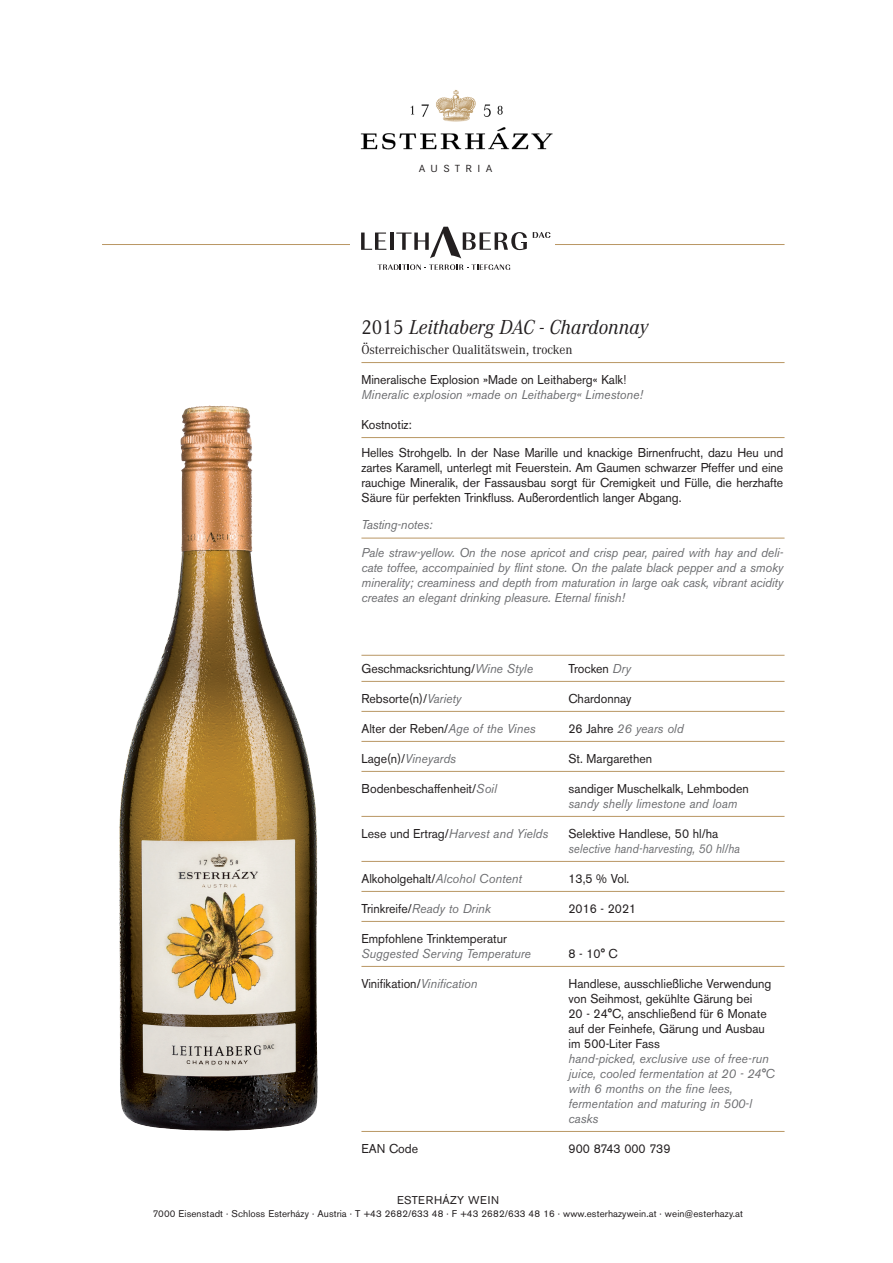
<style>
.page{position:relative;width:893px;height:1263px;background:#fff}
.page>*{position:absolute;margin:0;border:0;box-sizing:border-box;transform-origin:0 0}
.t1{font:italic 21px "Corporate A";color:#231f20;scale:.96 1}
.t2{font:13.5px "Corporate A";color:#231f20;scale:.96 1}
.t3{font:12.75px/15px "Akzidenz Grotesk BE";color:#231f20;scale:.96 1}
.t4{font:italic 12.75px/15px "Akzidenz Grotesk BE";color:#6c6d70;scale:.96 1}
.t5{font:italic 12.75px "Akzidenz Grotesk BE";color:#6c6d70;scale:.89 1}
.t6{font:11.25px "Akzidenz Grotesk BE";letter-spacing:.045em;color:#231f20}
.t7{font:10.65px "Corporate S";letter-spacing:.45em;color:#231f20;scale:1.1 1}
.t8{font:9.75px "Akzidenz Grotesk BE";letter-spacing:.01em;color:#231f20}
.s1{font-style:normal}
.s2{font-style:italic;color:#6c6d70}
.s3{font-style:normal;color:#231f20}
</style>
<div class="page">
<img style="left:119px;top:363px;width:260px;height:768px">
<img style="left:180px;top:406px;width:29px;height:120px">
<hr style="left:102px;top:244px;width:682px;height:1px;background:#b99764">
<hr style="left:361px;top:362px;width:423px;height:1px;background:#b99764">
<hr style="left:361px;top:437px;width:423px;height:1px;background:#b99764">
<hr style="left:361px;top:538px;width:423px;height:1px;background:#b99764">
<hr style="left:361px;top:655px;width:423px;height:1px;background:#b99764">
<hr style="left:361px;top:681px;width:423px;height:1px;background:#b99764">
<hr style="left:361px;top:711px;width:423px;height:1px;background:#b99764">
<hr style="left:361px;top:741px;width:423px;height:1px;background:#b99764">
<hr style="left:361px;top:771px;width:423px;height:1px;background:#b99764">
<hr style="left:361px;top:816px;width:423px;height:1px;background:#b99764">
<hr style="left:361px;top:861px;width:423px;height:1px;background:#b99764">
<hr style="left:361px;top:891px;width:423px;height:1px;background:#b99764">
<hr style="left:361px;top:921px;width:423px;height:1px;background:#b99764">
<hr style="left:361px;top:966px;width:423px;height:1px;background:#b99764">
<hr style="left:361px;top:1131px;width:423px;height:1px;background:#b99764">
<div style="left:350px;top:210px;width:204px;height:100px;background:#fff"></div>
<svg style="left:377px;top:264px;width:133px;height:6px"></svg>
<svg style="left:361px;top:233px;width:25px;height:17px"></svg>
<hr style="left:390px;top:233px;width:3px;height:17px;background:#231f20">
<svg style="left:396px;top:226px;width:131px;height:32px"></svg>
<svg style="left:533px;top:232px;width:17px;height:6px"></svg>
<img style="left:360px;top:104px;width:193px;height:46px">
<img style="left:434px;top:90px;width:44px;height:39px">
<p class="t7" style="left:419px;top:163px;width:68px">AUSTRIA</p>
<p class="t1" style="left:361px;top:315px;width:300px"><span class="s1">2015</span> Leithaberg DAC - Chardonnay</p>
<p class="t2" style="left:361px;top:342px;width:221px">Österreichischer Qualitätswein, trocken</p>
<p class="t3" style="left:361px;top:372px;width:278px">Mineralische Explosion »Made on Leithaberg« Kalk!</p>
<p class="t4" style="left:361px;top:387px;width:294px">Mineralic explosion »made on Leithaberg« Limestone!</p>
<p class="t3" style="left:361px;top:417px;width:54px">Kostnotiz:</p>
<p class="t3" style="left:361px;top:445px;width:441px;text-align:justify">Helles Strohgelb. In der Nase Marille und knackige Birnenfrucht, dazu Heu und zartes Karamell, unterlegt mit Feuerstein. Am Gaumen schwarzer Pfeffer und eine rauchige Mineralik, der Fassausbau sorgt für Cremigkeit und Fülle, die herzhafte Säure für perfekten Trinkfluss. Außerordentlich langer Abgang.</p>
<p class="t4" style="left:361px;top:517px;width:75px">Tasting-notes:</p>
<p class="t4" style="left:361px;top:545px;width:441px;text-align:justify">Pale straw-yellow. On the nose apricot and crisp pear, paired with hay and deli&shy;cate toffee, accompainied by flint stone. On the palate black pepper and a smoky minerality; creaminess and depth from maturation in large oak cask, vibrant acidity creates an elegant drinking pleasure. Eternal finish!</p>
<p class="t3" style="left:361px;top:661px;width:180px">Geschmacksrichtung/<span class="s2">Wine Style</span></p>
<p class="t3" style="left:568px;top:661px;width:67px">Trocken <span class="s2">Dry</span></p>
<p class="t3" style="left:361px;top:691px;width:106px">Rebsorte(n)/<span class="s2">Variety</span></p>
<p class="t3" style="left:568px;top:691px;width:67px">Chardonnay</p>
<p class="t3" style="left:361px;top:721px;width:183px">Alter der Reben/<span class="s2">Age of the Vines</span></p>
<p class="t4" style="left:568px;top:721px;width:121px"><span class="s3">26 Jahre</span> 26 years old</p>
<p class="t4" style="left:361px;top:751px;width:100px"><span class="s3">Lage(n)/</span>Vineyards</p>
<p class="t3" style="left:568px;top:751px;width:89px">St. Margarethen</p>
<p class="t3" style="left:361px;top:781px;width:143px">Bodenbeschaffenheit/<span class="s2">Soil</span></p>
<p class="t3" style="left:568px;top:781px;width:189px">sandiger Muschelkalk, Lehmboden <span class="s2">sandy shelly limestone and loam</span></p>
<p class="t4" style="left:361px;top:826px;width:196px"><span class="s3">Lese und Ertrag/</span>Harvest and Yields</p>
<p class="t3" style="left:568px;top:826px;width:158px">Selektive Handlese, 50 hl/ha</p>
<p class="t5" style="left:568px;top:840px;width:194px">selective hand-harvesting, 50 hl/ha</p>
<p class="t3" style="left:361px;top:871px;width:168px">Alkoholgehalt/<span class="s2">Alcohol Content</span></p>
<p class="t3" style="left:568px;top:871px;width:65px">13,5 % Vol.</p>
<p class="t4" style="left:361px;top:901px;width:136px"><span class="s3">Trinkreife/</span>Ready to Drink</p>
<p class="t3" style="left:568px;top:901px;width:72px">2016 - 2021</p>
<p class="t3" style="left:361px;top:931px;width:153px">Empfohlene Trinktemperatur</p>
<p class="t4" style="left:361px;top:946px;width:178px">Suggested Serving Temperature</p>
<p class="t3" style="left:568px;top:946px;width:53px">8 - 10° C</p>
<p class="t3" style="left:361px;top:976px;width:122px">Vinifikation/<span class="s2">Vinification</span></p>
<p class="t3" style="left:568px;top:976px;width:213px">Handlese, ausschließliche Verwendung von Seihmost, gekühlte Gärung bei<br>20 - 24°C, anschließend für 6 Monate auf der Feinhefe, Gärung und Ausbau im 500-Liter Fass</p>
<p class="t4" style="left:568px;top:1051px;width:217px">hand-picked, exclusive use of free-run juice, cooled fermentation at 20 - 24°C</p>
<p class="t4" style="left:568px;top:1081px;width:172px">with 6 months on the fine lees,</p>
<p class="t4" style="left:568px;top:1096px;width:193px">fermentation and maturing in 500-l casks</p>
<p class="t3" style="left:361px;top:1141px;width:60px">EAN Code</p>
<p class="t3" style="left:568px;top:1141px;width:108px">900 8743 000 739</p>
<p class="t6" style="left:397px;top:1193px;width:103px">ESTERHÁZY WEIN</p>
<p class="t8" style="left:153px;top:1208px;width:592px">7000 Eisenstadt · Schloss Esterházy · Austria · T +43 2682/633 48 · F +43 2682/633 48 16 · www.esterhazywein.at · wein@esterhazy.at</p>
</div>
